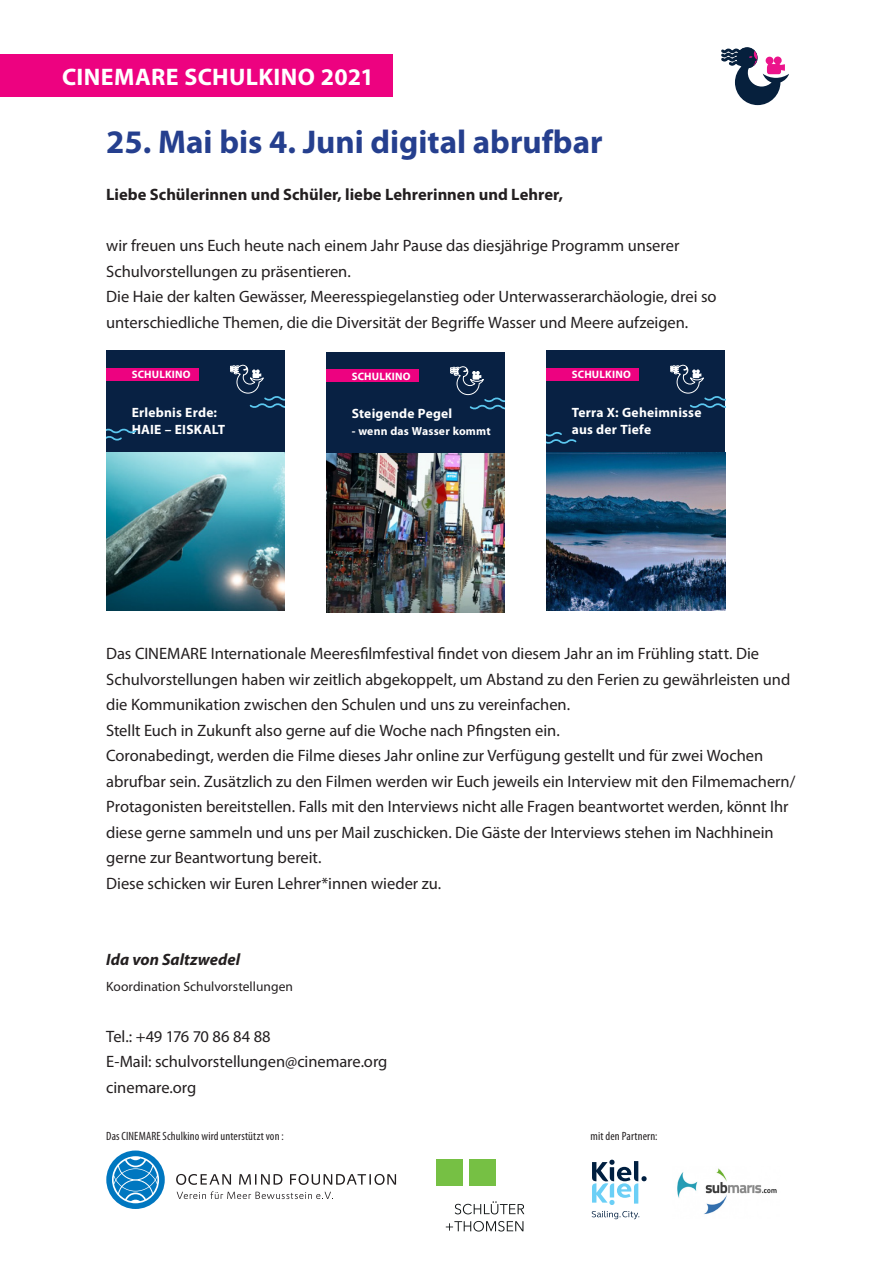
<style>
.page{position:relative;width:893px;height:1263px;background:#fff}
.page>*{position:absolute;margin:0;border:0;box-sizing:border-box;transform-origin:0 0}
.t1{font:700 33px "Myriad Pro";color:#253f8e}
.t2{font:700 24px "Myriad Pro";letter-spacing:.02em;color:#fff}
.t3{font:16.5px/25.5px "Myriad Pro";letter-spacing:-.005em;color:#231f20}
.t4{font:700 16.5px "Myriad Pro";color:#231f20}
.t5{font:italic 700 16.5px "Myriad Pro";letter-spacing:.005em;color:#231f20}
.t6{font:700 13.5px/17.1px "Myriad Pro";letter-spacing:.015em;color:#fff}
.t7{font:13.5px "Myriad Pro";color:#231f20}
.t8{font:condensed 12px "Myriad Pro";letter-spacing:.01em;color:#231f20}
.t9{font:700 11.7px "Myriad Pro";letter-spacing:.015em;color:#fff}
.t10{font:700 10.8px "Myriad Pro";letter-spacing:.02em;color:#fff}
</style>
<div class="page">
<svg style="left:106px;top:1150px;width:59px;height:59px"></svg>
<svg style="left:112px;top:1156px;width:47px;height:47px;background:#429ad0"></svg>
<svg style="left:176px;top:1174px;width:220px;height:11px"></svg>
<svg style="left:177px;top:1191px;width:156px;height:8px"></svg>
<div style="left:0;top:54px;width:392px;height:43px;background:#ed0280"></div>
<div style="left:326px;top:352px;width:179px;height:260px;background:#082143"></div>
<div style="left:326px;top:369px;width:93px;height:13px;background:#ed0280"></div>
<svg style="left:450px;top:366px;width:55px;height:44px"></svg>
<img style="left:326px;top:453px;width:179px;height:159px">
<div style="left:106px;top:351px;width:179px;height:260px;background:#082143"></div>
<div style="left:106px;top:368px;width:93px;height:12px;background:#ed0280"></div>
<svg style="left:230px;top:365px;width:55px;height:43px"></svg>
<svg style="left:106px;top:428px;width:31px;height:13px"></svg>
<img style="left:106px;top:452px;width:179px;height:159px">
<div style="left:546px;top:351px;width:179px;height:260px;background:#082143"></div>
<div style="left:546px;top:368px;width:93px;height:12px;background:#ed0280"></div>
<svg style="left:670px;top:365px;width:55px;height:43px"></svg>
<svg style="left:546px;top:432px;width:31px;height:12px"></svg>
<img style="left:546px;top:452px;width:179px;height:159px">
<svg style="left:721px;top:48px;width:68px;height:57px"></svg>
<img style="left:677px;top:1168px;width:100px;height:47px">
<svg style="left:592px;top:1211px;width:47px;height:8px"></svg>
<svg style="left:592px;top:1160px;width:55px;height:45px"></svg>
<div style="left:436px;top:1159px;width:27px;height:27px;background:#76c044"></div>
<div style="left:469px;top:1159px;width:27px;height:27px;background:#76c044"></div>
<svg style="left:455px;top:1201px;width:69px;height:13px"></svg>
<svg style="left:446px;top:1221px;width:77px;height:10px"></svg>
<h2 class="t2" style="left:62px;top:61px;width:313px">CINEMARE SCHULKINO 2021</h2>
<h1 class="t1" style="left:106px;top:121px;width:498px">25. Mai bis 4. Juni digital abrufbar</h1>
<p class="t4" style="left:106px;top:184px;width:458px">Liebe Schülerinnen und Schüler, liebe Lehrerinnen und Lehrer,</p>
<p class="t3" style="left:106px;top:233px;width:612px">wir freuen uns Euch heute nach einem Jahr Pause das diesjährige Programm unserer Schulvorstellungen zu präsentieren.<br>Die Haie der kalten Gewässer, Meeresspiegelanstieg oder Unterwasserarchäologie, drei so unterschiedliche Themen, die die Diversität der Begriffe Wasser und Meere aufzeigen.</p>
<p class="t10" style="left:132px;top:367px;width:60px">SCHULKINO</p>
<p class="t6" style="left:132px;top:403px;width:95px">Erlebnis Erde:<br>HAIE – EISKALT</p>
<p class="t10" style="left:352px;top:369px;width:60px">SCHULKINO</p>
<p class="t6" style="left:352px;top:405px;width:102px">Steigende Pegel</p>
<p class="t9" style="left:352px;top:424px;width:140px">- wenn das Wasser kommt</p>
<p class="t10" style="left:572px;top:367px;width:60px">SCHULKINO</p>
<p class="t6" style="left:572px;top:403px;width:131px">Terra X: Geheimnisse aus der Tiefe</p>
<p class="t3" style="left:106px;top:641px;width:691px">Das CINEMARE Internationale Meeresfilmfestival findet von diesem Jahr an im Frühling statt. Die Schulvorstellungen haben wir zeitlich abgekoppelt, um Abstand zu den Ferien zu gewährleisten und die Kommunikation zwischen den Schulen und uns zu vereinfachen.<br>Stellt Euch in Zukunft also gerne auf die Woche nach Pfingsten ein.<br>Coronabedingt, werden die Filme dieses Jahr online zur Verfügung gestellt und für zwei Wochen abrufbar sein. Zusätzlich zu den Filmen werden wir Euch jeweils ein Interview mit den Filmemachern/ Protagonisten bereitstellen. Falls mit den Interviews nicht alle Fragen beantwortet werden, könnt Ihr diese gerne sammeln und uns per Mail zuschicken. Die Gäste der Interviews stehen im Nachhinein gerne zur Beantwortung bereit.<br>Diese schicken wir Euren Lehrer*innen wieder zu.</p>
<p class="t5" style="left:106px;top:949px;width:135px">Ida von Saltzwedel</p>
<p class="t7" style="left:106px;top:978px;width:188px">Koordination Schulvorstellungen</p>
<p class="t3" style="left:106px;top:1023px;width:283px">Tel.: +49 176 70 86 84 88<br>E-Mail: schulvorstellungen@cinemare.org cinemare.org</p>
<p class="t8" style="left:106px;top:1128px;width:179px">Das CINEMARE Schulkino wird unterstützt von :</p>
<p class="t8" style="left:591px;top:1128px;width:68px">mit den Partnern:</p>
</div>
